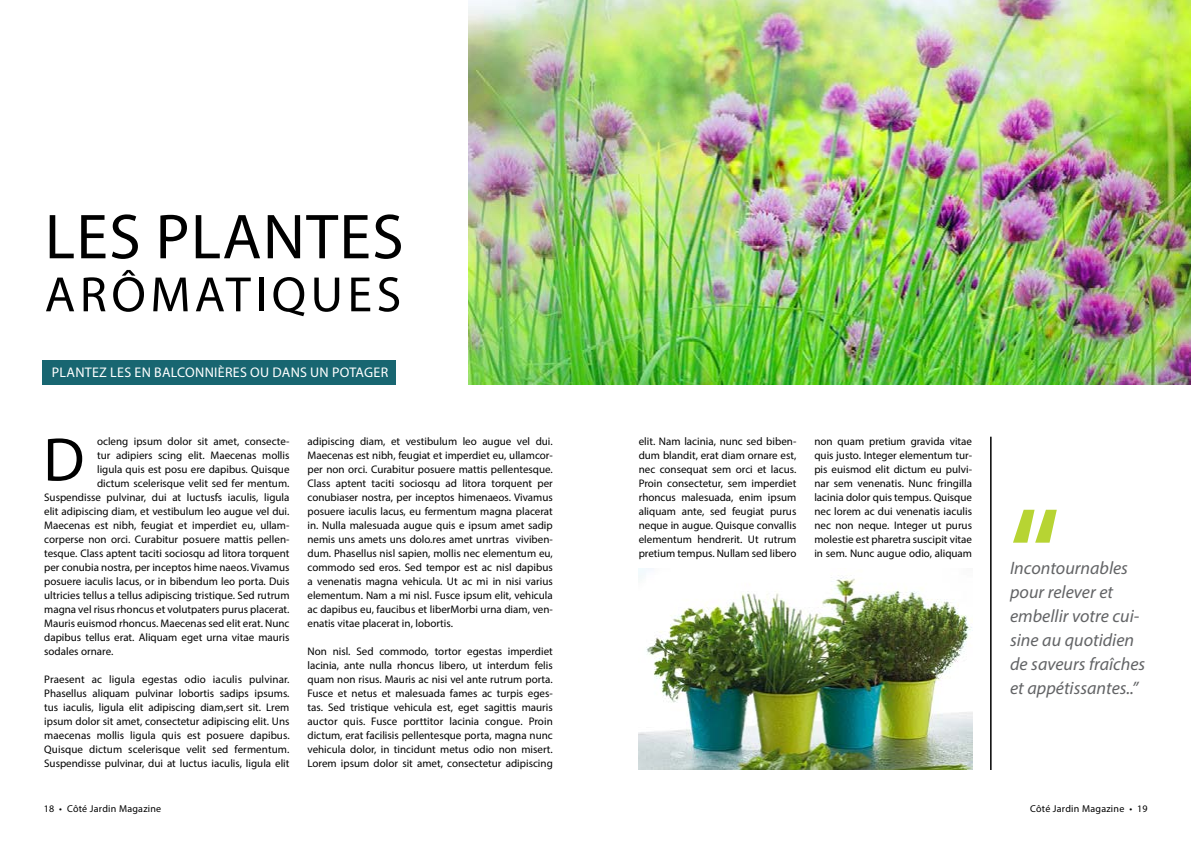
<style>
.page{position:relative;width:1191px;height:842px;background:#fff}
.page>*{position:absolute;margin:0;border:0;box-sizing:border-box;transform-origin:0 0}
.t1{font:64px "Myriad Pro";letter-spacing:.02em;color:#000}
.t2{font:62px "Myriad Pro";color:#000}
.t3{font:50px "Myriad Pro";letter-spacing:.09em;color:#000}
.t4{font:italic 18px/24px "Myriad Pro";color:#636466}
.t5{font:14px "Myriad Pro";letter-spacing:.02em;color:#fff}
.t6{font:11px/14px "Myriad Pro";color:#000;text-align:justify}
.t7{font:10px "Myriad Pro";letter-spacing:.025em;color:#000}
</style>
<div class="page">
<hr style="left:990px;top:437px;width:1px;height:333px;background:#000">
<img style="left:468px;top:0;width:723px;height:384px">
<img style="left:638px;top:568px;width:334px;height:202px">
<div style="left:43px;top:360px;width:353px;height:24px;background:#186671"></div>
<svg style="left:1013px;top:510px;width:43px;height:33px"></svg>
<h1 class="t1" style="left:45px;top:197px;width:360px">Les plantes</h1>
<h3 class="t3" style="left:45px;top:264px;width:358px">arômatiques</h3>
<p class="t5" style="left:52px;top:364px;width:338px">Plantez les en balconnières ou dans un potager</p>
<p class="t6" style="left:97px;top:434px;width:194px">ocleng ipsum dolor sit amet, consecte-</p>
<p class="t6" style="left:97px;top:448px;width:194px">tur adipiers scing elit. Maecenas mollis</p>
<p class="t6" style="left:97px;top:462px;width:194px">ligula quis est posu ere dapibus. Quisque</p>
<p class="t6" style="left:97px;top:476px;width:194px">dictum scelerisque velit sed fer mentum.</p>
<p class="t6" style="left:44px;top:490px;width:247px">Suspendisse pulvinar, dui at luctusfs iaculis, ligula</p>
<p class="t6" style="left:44px;top:504px;width:247px">elit adipiscing diam, et vestibulum leo augue vel dui.</p>
<p class="t6" style="left:44px;top:518px;width:247px">Maecenas est nibh, feugiat et imperdiet eu, ullam-</p>
<p class="t6" style="left:44px;top:532px;width:247px">corperse non orci. Curabitur posuere mattis pellen-</p>
<p class="t6" style="left:44px;top:546px;width:247px">tesque. Class aptent taciti sociosqu ad litora torquent</p>
<p class="t6" style="left:44px;top:560px;width:247px">per conubia nostra, per inceptos hime naeos. Vivamus</p>
<p class="t6" style="left:44px;top:574px;width:247px">posuere iaculis lacus, or in bibendum leo porta. Duis</p>
<p class="t6" style="left:44px;top:588px;width:247px">ultricies tellus a tellus adipiscing tristique. Sed rutrum</p>
<p class="t6" style="left:44px;top:602px;width:247px">magna vel risus rhoncus et volutpaters purus placerat.</p>
<p class="t6" style="left:44px;top:616px;width:247px">Mauris euismod rhoncus. Maecenas sed elit erat. Nunc</p>
<p class="t6" style="left:44px;top:630px;width:247px">dapibus tellus erat. Aliquam eget urna vitae mauris</p>
<p class="t6" style="left:44px;top:644px;width:71px">sodales ornare.</p>
<p class="t6" style="left:44px;top:672px;width:247px">Praesent ac ligula egestas odio iaculis pulvinar.<br>Phasellus aliquam pulvinar lobortis sadips ipsums. tus iaculis, ligula elit adipiscing diam,sert sit. Lrem ipsum dolor sit amet, consectetur adipiscing elit. Uns maecenas mollis ligula quis est posuere dapibus.<br>Quisque dictum scelerisque velit sed fermentum.<br>Suspendisse pulvinar, dui at luctus iaculis, ligula elit</p>
<h2 class="t2" style="left:43px;top:421px;width:36px">D</h2>
<p class="t6" style="left:307px;top:434px;width:247px">adipiscing diam, et vestibulum leo augue vel dui.<br>Maecenas est nibh, feugiat et imperdiet eu, ullamcor&shy;per non orci. Curabitur posuere mattis pellentesque.<br>Class aptent taciti sociosqu ad litora torquent per conubiaser nostra, per inceptos himenaeos. Vivamus posuere iaculis lacus, eu fermentum magna placerat in. Nulla malesuada augue quis e ipsum amet sadip nemis uns amets uns dolo.res amet unrtras viviben&shy;dum. Phasellus nisl sapien, mollis nec elementum eu, commodo sed eros. Sed tempor est ac nisl dapibus a venenatis magna vehicula. Ut ac mi in nisi varius elementum. Nam a mi nisl. Fusce ipsum elit, vehicula ac dapibus eu, faucibus et liberMorbi urna diam, ven&shy;enatis vitae placerat in, lobortis.</p>
<p class="t6" style="left:307px;top:644px;width:247px">Non nisl. Sed commodo, tortor egestas imperdiet lacinia, ante nulla rhoncus libero, ut interdum felis quam non risus. Mauris ac nisi vel ante rutrum porta.<br>Fusce et netus et malesuada fames ac turpis eges&shy;tas. Sed tristique vehicula est, eget sagittis mauris auctor quis. Fusce porttitor lacinia congue. Proin dictum, erat facilisis pellentesque porta, magna nunc vehicula dolor, in tincidunt metus odio non misert.<br>Lorem ipsum dolor sit amet, consectetur adipiscing</p>
<p class="t6" style="left:638px;top:434px;width:159px">elit. Nam lacinia, nunc sed biben&shy;dum blandit, erat diam ornare est, nec consequat sem orci et lacus.<br>Proin consectetur, sem imperdiet rhoncus malesuada, enim ipsum aliquam ante, sed feugiat purus neque in augue. Quisque convallis elementum hendrerit. Ut rutrum pretium tempus. Nullam sed libero</p>
<p class="t6" style="left:814px;top:434px;width:159px">non quam pretium gravida vitae quis justo. I nteger elementum tur&shy;pis euismod elit dictum eu pulvi&shy;nar sem venenatis. Nunc fringilla lacinia dolor quis tempus. Quisque nec lorem ac dui venenatis iaculis nec non neque. I nteger ut purus molestie est pharetra suscipit vitae in sem. Nunc augue odio, aliquam</p>
<h3 class="t4" style="left:1010px;top:555px;width:137px">Incontournables pour relever et embellir votre cui&shy;sine au quotidien de saveurs fraîches et appétissantes..”</h3>
<p class="t7" style="left:44px;top:802px;width:119px">18 • Côté Jardin Magazine</p>
<p class="t7" style="left:1030px;top:802px;width:119px">Côté Jardin Magazine • 19</p>
</div>
